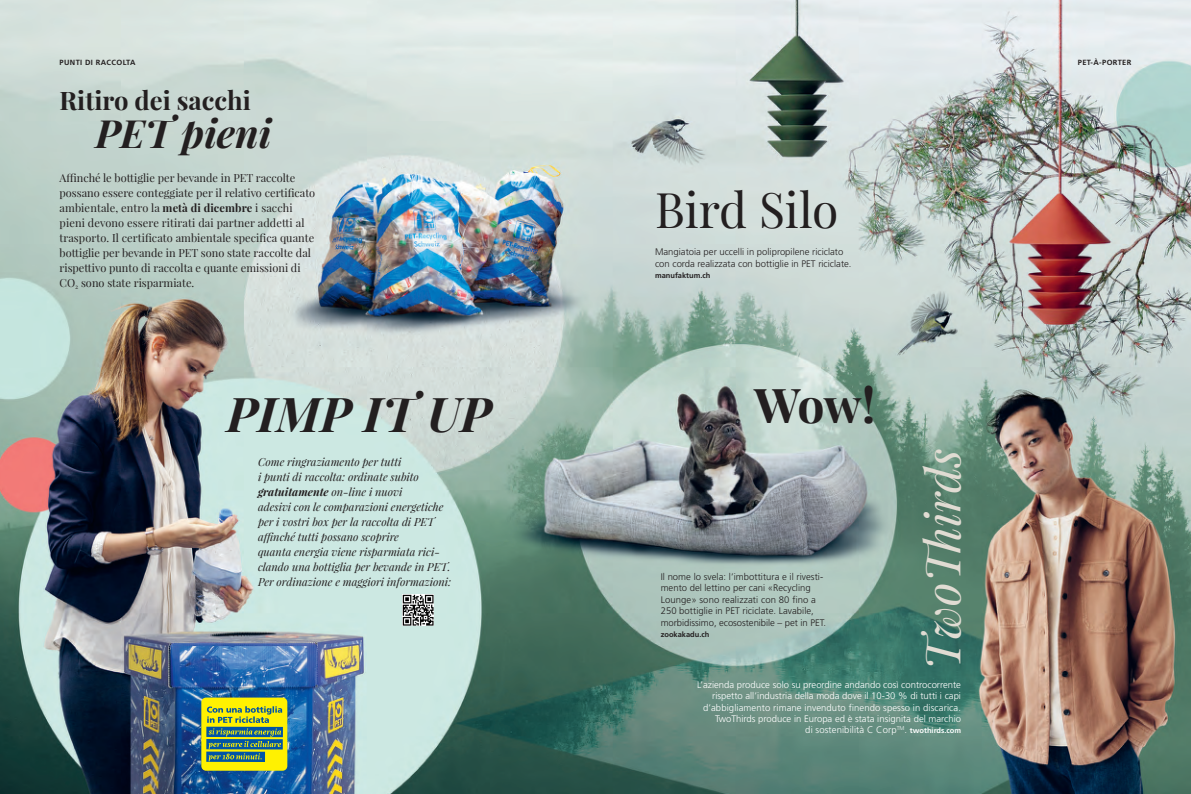
<style>
.page{position:relative;width:1191px;height:794px;background:#fff}
.page>*{position:absolute;margin:0;border:0;box-sizing:border-box;transform-origin:0 0}
.t1{font:italic 48px "Playfair Display";color:#e1dcd3}
.t2{font:48px "Playfair Display";color:#231f20}
.t3{font:italic 700 48px "Playfair Display";color:#231f20}
.t4{font:700 48px "Playfair Display";color:#231f20}
.t5{font:italic 700 39px "Playfair Display";color:#231f20}
.t6{font:700 25.6px "Playfair Display";color:#231f20}
.t7{font:11px/15px "Playfair Display";color:#231f20}
.t8{font:italic 11px/15px "Playfair Display";color:#231f20}
.t9{font:300 9.5px/11.4px "Frutiger LT Pro";color:#231f20}
.t10{font:300 9.5px/11.4px "Frutiger LT Pro";color:#fff;text-align:right}
.t11{font:700 7.5px "Frutiger LT Pro";letter-spacing:.05em;color:#231f20}
.t12{font:700 7.5px "Frutiger LT Pro";color:#231f20}
.s1{font-weight:700}
.s2{font-weight:700;font-size:7.5px}
</style>
<div class="page">
<img style="left:0;top:0;width:1191px;height:794px">
<img style="left:402px;top:594px;width:31px;height:31px">
<div style="left:201px;top:697px;width:86px;height:73px;background:#fff101;border-radius:5px"></div>
<svg style="left:206px;top:726px;width:77px;height:11px"></svg>
<svg style="left:206px;top:739px;width:77px;height:10px"></svg>
<svg style="left:206px;top:751px;width:59px;height:11px"></svg>
<svg style="left:207px;top:706px;width:75px;height:55px"></svg>
<p class="t11" style="left:60px;top:58px;width:77px">PUNTI DI RACCOLTA</p>
<p class="t11" style="left:1077px;top:58px;width:55px">PET-À-PORTER</p>
<h3 class="t6" style="left:60px;top:84px;width:193px">Ritiro dei sacchi</h3>
<h2 class="t5" style="left:96px;top:107px;width:177px">PET pieni</h2>
<p class="t7" style="left:60px;top:170px;width:257px">Affinché le bottiglie per bevande in PET raccolte possano essere conteggiate per il relativo certificato ambientale, entro la <span class="s1">metà di dicembre</span> i sacchi pieni devono essere ritirati dai partner addetti al trasporto. Il certificato ambientale specifica quante bottiglie per bevande in PET sono state raccolte dal rispettivo punto di raccolta e quante emissioni di CO<sub>2</sub> sono state risparmiate.</p>
<h1 class="t3" style="left:227px;top:381px;width:266px">PIMP IT UP</h1>
<p class="t8" style="left:258px;top:454px;width:195px">Come ringraziamento per tutti<br>i punti di raccolta: ordinate subito <span class="s1">gratuitamente</span> on-line i nuovi<br>adesivi con le comparazioni energetiche per i vostri box per la raccolta di PET affinché tutti possano scoprire<br>quanta energia viene risparmiata rici&shy;clando una bottiglia per bevande in PET.<br>Per ordinazione e maggiori informazioni:</p>
<h1 class="t2" style="left:655px;top:180px;width:185px">Bird Silo</h1>
<p class="t9" style="left:655px;top:246px;width:198px">Mangiatoia per uccelli in polipropilene riciclato con corda realizzata con bottiglie in PET riciclate.</p>
<p class="t12" style="left:655px;top:271px;width:57px">manufaktum.ch</p>
<h1 class="t4" style="left:754px;top:375px;width:123px">Wow!</h1>
<p class="t9" style="left:660px;top:571px;width:167px">Il nome lo svela: l’imbottitura e il rivesti&shy;mento del lettino per cani «Recycling Lounge» sono realizzati con 80 fino a 250 bottiglie in PET riciclate. Lavabile, morbidissimo, ecosostenibile – pet in PET.</p>
<p class="t12" style="left:660px;top:630px;width:50px">zookakadu.ch</p>
<h1 class="t1" style="left:910px;top:670px;width:224px;rotate:-90deg">TwoThirds</h1>
<p class="t10" style="left:697px;top:679px;width:265px">L’azienda produce solo su preordine andando così controcorrente rispetto all’industria della moda dove il 10-30 % di tutti i capi d’abbigliamento rimane invenduto finendo spesso in discarica.<br>TwoThirds produce in Europa ed è stata insignita del marchio<br>di sostenibilità C Corp<sup>TM</sup>. <span class="s2">twothirds.com</span></p>
</div>
